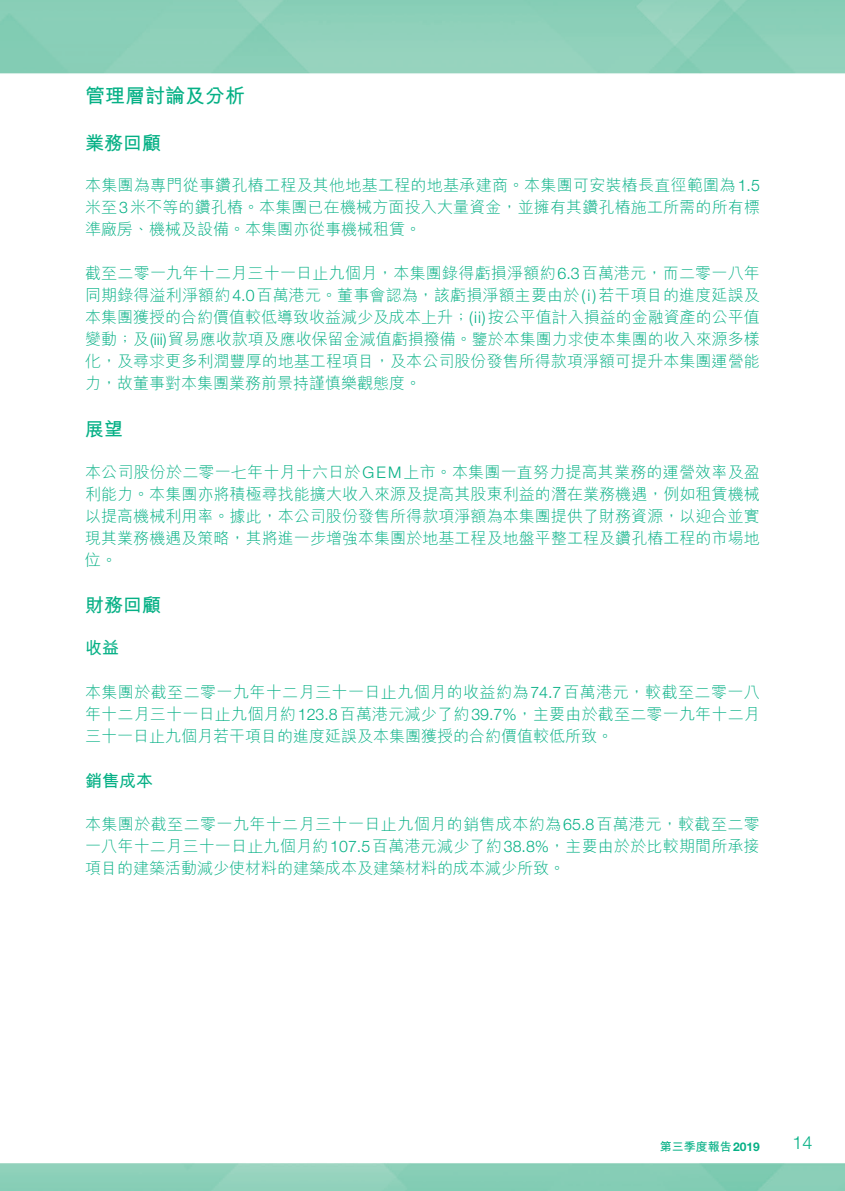
<style>
.page{position:relative;width:845px;height:1191px;background:#fff}
.page>*{position:absolute;margin:0;border:0;box-sizing:border-box;transform-origin:0 0}
.t1{font:700 20px "M Hei HK";color:#05b085}
.t2{font:700 19px "M Hei HK";color:#05b085}
.t3{font:300 18px "Helvetica Neue LT Std";color:#05b085}
.t4{font:700 17px "M Hei HK";color:#05b085}
.t5{font:300 16px/22px "M Hei HK";letter-spacing:.005em;color:#05b085;text-align:justify}
.t6{font:700 12px "M Hei HK";color:#05b085}
.s1{font-family:"Helvetica Neue LT Std"}
</style>
<div class="page">
<p class="t1" style="left:85px;top:81px;width:161px">管理層討論及分析</p>
<p class="t2" style="left:85px;top:129px;width:77px">業務回顧</p>
<p class="t5" style="left:85px;top:174px;width:676px">本集團為專門從事鑽孔樁工程及其他地基工程的地基承建商。本集團可安裝樁長直徑範圍為<span class="s1">1.5</span>米至<span class="s1">3</span>米不等的鑽孔樁。本集團已在機械方面投入大量資金，並擁有其鑽孔樁施工所需的所有標準廠房、機械及設備。本集團亦從事機械租賃。</p>
<p class="t5" style="left:85px;top:262px;width:676px">截至二零一九年十二月三十一日止九個月，本集團錄得虧損淨額約<span class="s1">6.3</span>百萬港元，而二零一八年同期錄得溢利淨額約<span class="s1">4.0</span>百萬港元。董事會認為，該虧損淨額主要由於<span class="s1">(i)</span>若干項目的進度延誤及本集團獲授的合約價值較低導致收益減少及成本上升；<span class="s1">(ii)</span>按公平值計入損益的金融資產的公平值變動；及<span class="s1">(iii)</span>貿易應收款項及應收保留金減值虧損撥備。鑒於本集團力求使本集團的收入來源多樣化，及尋求更多利潤豐厚的地基工程項目，及本公司股份發售所得款項淨額可提升本集團運營能力，故董事對本集團業務前景持謹慎樂觀態度。</p>
<p class="t2" style="left:85px;top:415px;width:39px">展望</p>
<p class="t5" style="left:85px;top:460px;width:676px">本公司股份於二零一七年十月十六日於<span class="s1">GEM</span>上市。本集團一直努力提高其業務的運營效率及盈利能力。本集團亦將積極尋找能擴大收入來源及提高其股東利益的潛在業務機遇，例如租賃機械以提高機械利用率。據此，本公司股份發售所得款項淨額為本集團提供了財務資源，以迎合並實現其業務機遇及策略，其將進一步增強本集團於地基工程及地盤平整工程及鑽孔樁工程的市場地位。</p>
<p class="t2" style="left:85px;top:591px;width:77px">財務回顧</p>
<p class="t4" style="left:85px;top:636px;width:35px">收益</p>
<p class="t5" style="left:85px;top:680px;width:676px">本集團於截至二零一九年十二月三十一日止九個月的收益約為<span class="s1">74.7</span>百萬港元，較截至二零一八年十二月三十一日止九個月約<span class="s1">123.8</span>百萬港元減少了約<span class="s1">39.7%</span>，主要由於截至二零一九年十二月三十一日止九個月若干項目的進度延誤及本集團獲授的合約價值較低所致。</p>
<p class="t4" style="left:85px;top:768px;width:69px">銷售成本</p>
<p class="t5" style="left:85px;top:812px;width:676px">本集團於截至二零一九年十二月三十一日止九個月的銷售成本約為<span class="s1">65.8</span>百萬港元，較截至二零一八年十二月三十一日止九個月約<span class="s1">107.5</span>百萬港元減少了約<span class="s1">38.8%</span>，主要由於於比較期間所承接項目的建築活動減少使材料的建築成本及建築材料的成本減少所致。</p>
<p class="t6" style="left:659px;top:1137px;width:102px">第三季度報告<span class="s1">2019</span></p>
<p class="t3" style="left:792px;top:1131px;width:22px">14</p>
</div>
